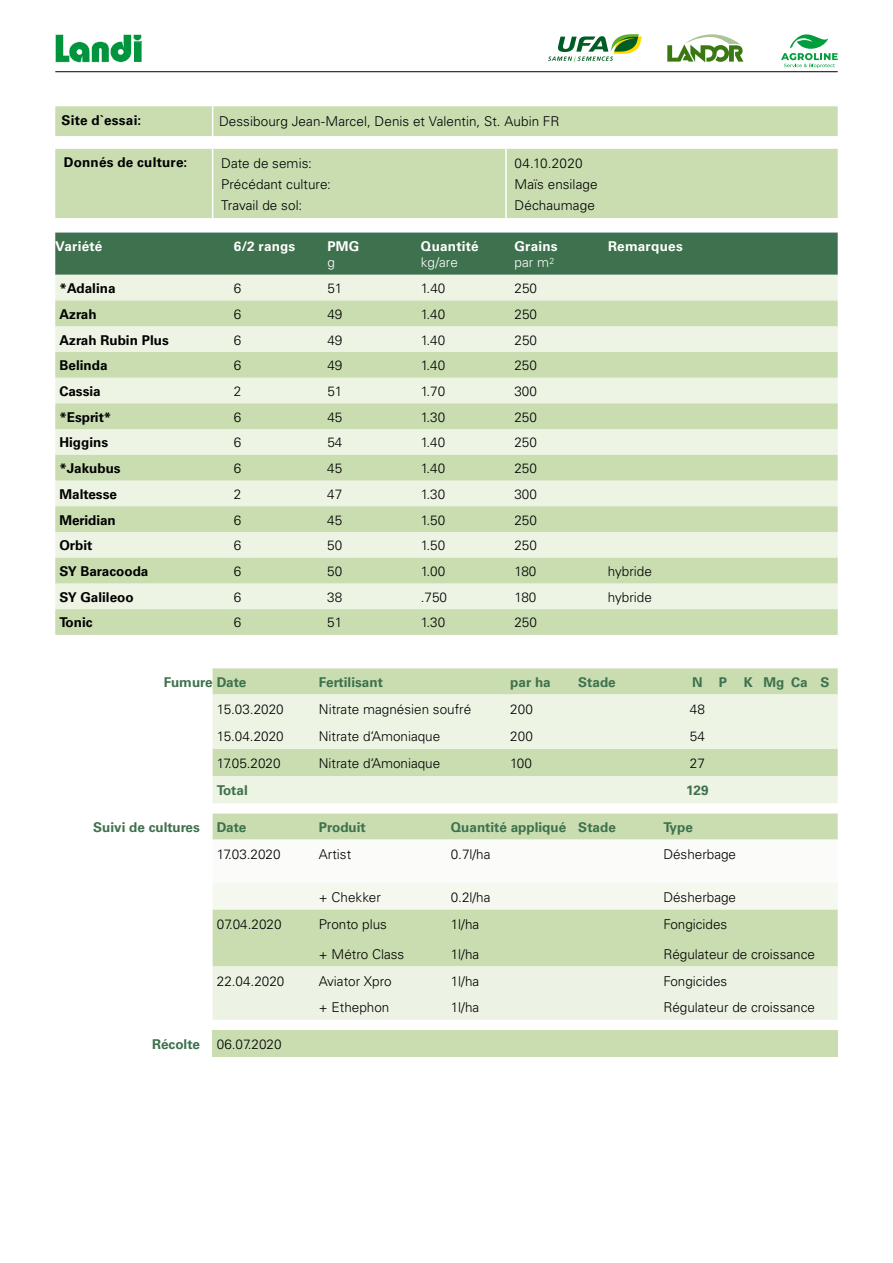
<style>
.page{position:relative;width:893px;height:1263px;background:#fff}
.page>*{position:absolute;margin:0;border:0;box-sizing:border-box;transform-origin:0 0}
.t1{font:300 13.5px/20.7px "Univers";color:#000}
.t2{font:300 13.5px "Univers LT Pro 45";color:#000}
.t3{font:700 13.5px "Univers LT Pro 65";color:#000}
.t4{font:700 13.5px "Univers";color:#3e714d}
.t5{font:700 13.5px "Univers LT Pro 65";letter-spacing:.015em;color:#fff}
.t6{font:700 13.5px "Univers";letter-spacing:.015em;color:#000}
.t7{font:300 13.5px "Univers LT Pro 45";letter-spacing:.005em;color:#fff}
</style>
<div class="page">
<svg style="left:55px;top:34px;width:87px;height:29px"></svg>
<hr style="left:55px;top:71px;width:783px;height:1px;background:#000">
<svg style="left:667px;top:34px;width:76px;height:28px"></svg>
<svg style="left:548px;top:34px;width:94px;height:28px"></svg>
<svg style="left:781px;top:34px;width:57px;height:34px"></svg>
<svg style="left:55px;top:106px;width:783px;height:112px;background:#cfe1ba"></svg>
<hr style="left:212px;top:106px;width:1px;height:30px;background:#fff">
<hr style="left:212px;top:149px;width:1px;height:69px;background:#fff">
<hr style="left:505px;top:149px;width:2px;height:69px;background:#fff">
<div style="left:55px;top:233px;width:783px;height:42px;background:#3e714d"></div>
<div style="left:55px;top:275px;width:783px;height:25px;background:#edf4e4"></div>
<svg style="left:55px;top:300px;width:783px;height:335px;background:#d9e7c8"></svg>
<div style="left:213px;top:668px;width:625px;height:26px;background:#c9ddb1"></div>
<svg style="left:213px;top:694px;width:625px;height:109px;background:#e4eed7"></svg>
<div style="left:213px;top:813px;width:625px;height:153px;background:#c9ddb1"></div>
<svg style="left:213px;top:840px;width:625px;height:69px"></svg>
<div style="left:213px;top:966px;width:625px;height:54px;background:#ecf2e4"></div>
<div style="left:213px;top:1030px;width:625px;height:27px;background:#c9ddb1"></div>
<p class="t6" style="left:62px;top:112px;width:81px">Site d`essai:</p>
<p class="t1" style="left:219px;top:110px;width:342px">Dessibourg Jean-Marcel, Denis et Valentin, St. Aubin FR</p>
<p class="t6" style="left:64px;top:155px;width:125px">Donnés de culture:</p>
<p class="t1" style="left:221px;top:153px;width:111px">Date de semis:<br>Précédant culture:<br>Travail de sol:</p>
<p class="t1" style="left:514px;top:153px;width:85px">04.10.2020<br>Maïs ensilage<br>Déchaumage</p>
<p class="t5" style="left:55px;top:238px;width:49px">Variété</p>
<p class="t5" style="left:234px;top:238px;width:63px">6/2 rangs</p>
<p class="t5" style="left:327px;top:238px;width:33px">PMG</p>
<p class="t7" style="left:327px;top:254px;width:9px">g</p>
<p class="t5" style="left:514px;top:238px;width:45px">Grains</p>
<p class="t7" style="left:514px;top:254px;width:41px">par m<sup>2</sup></p>
<p class="t5" style="left:421px;top:238px;width:59px">Quantité</p>
<p class="t7" style="left:421px;top:254px;width:38px">kg/are</p>
<p class="t5" style="left:608px;top:238px;width:76px">Remarques</p>
<p class="t3" style="left:60px;top:280px;width:58px">*Adalina</p>
<p class="t2" style="left:234px;top:280px;width:9px">6</p>
<p class="t2" style="left:327px;top:280px;width:17px">51</p>
<p class="t2" style="left:421px;top:280px;width:26px">1.40</p>
<p class="t2" style="left:514px;top:280px;width:24px">250</p>
<p class="t3" style="left:60px;top:306px;width:39px">Azrah</p>
<p class="t2" style="left:234px;top:306px;width:9px">6</p>
<p class="t2" style="left:327px;top:306px;width:17px">49</p>
<p class="t2" style="left:421px;top:306px;width:26px">1.40</p>
<p class="t2" style="left:514px;top:306px;width:24px">250</p>
<p class="t3" style="left:59px;top:332px;width:111px">Azrah Rubin Plus</p>
<p class="t2" style="left:234px;top:331px;width:9px">6</p>
<p class="t2" style="left:327px;top:331px;width:17px">49</p>
<p class="t2" style="left:421px;top:331px;width:26px">1.40</p>
<p class="t2" style="left:514px;top:331px;width:24px">250</p>
<p class="t3" style="left:59px;top:357px;width:50px">Belinda</p>
<p class="t2" style="left:234px;top:357px;width:9px">6</p>
<p class="t2" style="left:327px;top:357px;width:17px">49</p>
<p class="t2" style="left:421px;top:357px;width:26px">1.40</p>
<p class="t2" style="left:514px;top:357px;width:24px">250</p>
<p class="t3" style="left:59px;top:383px;width:43px">Cassia</p>
<p class="t2" style="left:234px;top:383px;width:9px">2</p>
<p class="t2" style="left:327px;top:383px;width:17px">51</p>
<p class="t2" style="left:421px;top:383px;width:26px">1.70</p>
<p class="t2" style="left:514px;top:383px;width:24px">300</p>
<p class="t3" style="left:59px;top:409px;width:53px">*Esprit*</p>
<p class="t2" style="left:234px;top:409px;width:9px">6</p>
<p class="t2" style="left:327px;top:409px;width:17px">45</p>
<p class="t2" style="left:421px;top:409px;width:26px">1.30</p>
<p class="t2" style="left:514px;top:409px;width:24px">250</p>
<p class="t3" style="left:59px;top:435px;width:50px">Higgins</p>
<p class="t2" style="left:234px;top:434px;width:9px">6</p>
<p class="t2" style="left:327px;top:434px;width:17px">54</p>
<p class="t2" style="left:421px;top:434px;width:26px">1.40</p>
<p class="t2" style="left:514px;top:434px;width:24px">250</p>
<p class="t3" style="left:59px;top:460px;width:63px">*Jakubus</p>
<p class="t2" style="left:234px;top:460px;width:9px">6</p>
<p class="t2" style="left:327px;top:460px;width:17px">45</p>
<p class="t2" style="left:421px;top:460px;width:26px">1.40</p>
<p class="t2" style="left:514px;top:460px;width:24px">250</p>
<p class="t3" style="left:59px;top:486px;width:59px">Maltesse</p>
<p class="t2" style="left:234px;top:486px;width:9px">2</p>
<p class="t2" style="left:327px;top:486px;width:17px">47</p>
<p class="t2" style="left:421px;top:486px;width:26px">1.30</p>
<p class="t2" style="left:514px;top:486px;width:24px">300</p>
<p class="t3" style="left:59px;top:512px;width:58px">Meridian</p>
<p class="t2" style="left:234px;top:512px;width:9px">6</p>
<p class="t2" style="left:327px;top:512px;width:17px">45</p>
<p class="t2" style="left:421px;top:512px;width:26px">1.50</p>
<p class="t2" style="left:514px;top:512px;width:24px">250</p>
<p class="t3" style="left:59px;top:537px;width:35px">Orbit</p>
<p class="t2" style="left:234px;top:537px;width:9px">6</p>
<p class="t2" style="left:327px;top:537px;width:17px">50</p>
<p class="t2" style="left:421px;top:537px;width:26px">1.50</p>
<p class="t2" style="left:514px;top:537px;width:24px">250</p>
<p class="t3" style="left:59px;top:563px;width:91px">SY Baracooda</p>
<p class="t2" style="left:234px;top:563px;width:9px">6</p>
<p class="t2" style="left:327px;top:563px;width:17px">50</p>
<p class="t2" style="left:421px;top:563px;width:26px">1.00</p>
<p class="t2" style="left:514px;top:563px;width:24px">180</p>
<p class="t2" style="left:608px;top:563px;width:45px">hybride</p>
<p class="t3" style="left:59px;top:589px;width:76px">SY Galileoo</p>
<p class="t2" style="left:234px;top:589px;width:9px">6</p>
<p class="t2" style="left:327px;top:589px;width:17px">38</p>
<p class="t2" style="left:421px;top:589px;width:28px">.750</p>
<p class="t2" style="left:514px;top:589px;width:24px">180</p>
<p class="t2" style="left:608px;top:589px;width:45px">hybride</p>
<p class="t3" style="left:59px;top:615px;width:35px">Tonic</p>
<p class="t2" style="left:234px;top:614px;width:9px">6</p>
<p class="t2" style="left:327px;top:614px;width:17px">51</p>
<p class="t2" style="left:421px;top:614px;width:26px">1.30</p>
<p class="t2" style="left:514px;top:614px;width:24px">250</p>
<p class="t4" style="left:164px;top:674px;width:84px">Fumure Date</p>
<p class="t4" style="left:319px;top:674px;width:65px">Fertilisant</p>
<p class="t4" style="left:510px;top:674px;width:42px">par ha</p>
<p class="t4" style="left:578px;top:674px;width:39px">Stade</p>
<p class="t4" style="left:692px;top:674px;width:36px">N P</p>
<p class="t4" style="left:744px;top:674px;width:87px">K MgCa S</p>
<p class="t1" style="left:217px;top:698px;width:68px">15.03.2020</p>
<p class="t1" style="left:319px;top:698px;width:154px">Nitrate magnésien soufré</p>
<p class="t1" style="left:510px;top:698px;width:24px">200</p>
<p class="t1" style="left:690px;top:698px;width:17px">48</p>
<p class="t1" style="left:217px;top:726px;width:68px">15.04.2020</p>
<p class="t1" style="left:319px;top:726px;width:123px">Nitrate d‘Amoniaque</p>
<p class="t1" style="left:510px;top:726px;width:24px">200</p>
<p class="t1" style="left:690px;top:726px;width:17px">54</p>
<p class="t1" style="left:217px;top:753px;width:65px">17.05.2020</p>
<p class="t1" style="left:319px;top:753px;width:123px">Nitrate d‘Amoniaque</p>
<p class="t1" style="left:510px;top:753px;width:23px">100</p>
<p class="t1" style="left:690px;top:753px;width:17px">27</p>
<p class="t4" style="left:217px;top:782px;width:32px">Total</p>
<p class="t4" style="left:686px;top:782px;width:24px">129</p>
<p class="t4" style="left:93px;top:819px;width:108px">Suivi de cultures</p>
<p class="t4" style="left:217px;top:819px;width:31px">Date</p>
<p class="t4" style="left:319px;top:819px;width:48px">Produit</p>
<p class="t4" style="left:451px;top:819px;width:167px">Quantité appliqué Stade</p>
<p class="t4" style="left:663px;top:819px;width:31px">Type</p>
<p class="t1" style="left:217px;top:844px;width:65px">17.03.2020</p>
<p class="t1" style="left:319px;top:844px;width:34px">Artist</p>
<p class="t1" style="left:451px;top:844px;width:41px">0.7l/ha</p>
<p class="t1" style="left:663px;top:844px;width:74px">Désherbage</p>
<p class="t1" style="left:319px;top:887px;width:63px">+ Chekker</p>
<p class="t1" style="left:451px;top:887px;width:41px">0.2l/ha</p>
<p class="t1" style="left:663px;top:887px;width:74px">Désherbage</p>
<p class="t1" style="left:217px;top:913px;width:66px">07.04.2020</p>
<p class="t1" style="left:319px;top:913px;width:69px">Pronto plus</p>
<p class="t1" style="left:451px;top:913px;width:30px">1l/ha</p>
<p class="t1" style="left:663px;top:913px;width:65px">Fongicides</p>
<p class="t1" style="left:319px;top:944px;width:87px">+ Métro Class</p>
<p class="t1" style="left:451px;top:944px;width:30px">1l/ha</p>
<p class="t1" style="left:663px;top:944px;width:153px">Régulateur de croissance</p>
<p class="t1" style="left:217px;top:970px;width:69px">22.04.2020</p>
<p class="t1" style="left:319px;top:970px;width:74px">Aviator Xpro</p>
<p class="t1" style="left:451px;top:970px;width:30px">1l/ha</p>
<p class="t1" style="left:663px;top:970px;width:65px">Fongicides</p>
<p class="t1" style="left:319px;top:997px;width:72px">+ Ethephon</p>
<p class="t1" style="left:451px;top:997px;width:30px">1l/ha</p>
<p class="t1" style="left:663px;top:997px;width:153px">Régulateur de croissance</p>
<p class="t4" style="left:152px;top:1036px;width:49px">Récolte</p>
<p class="t1" style="left:217px;top:1034px;width:66px">06.07.2020</p>
</div>
